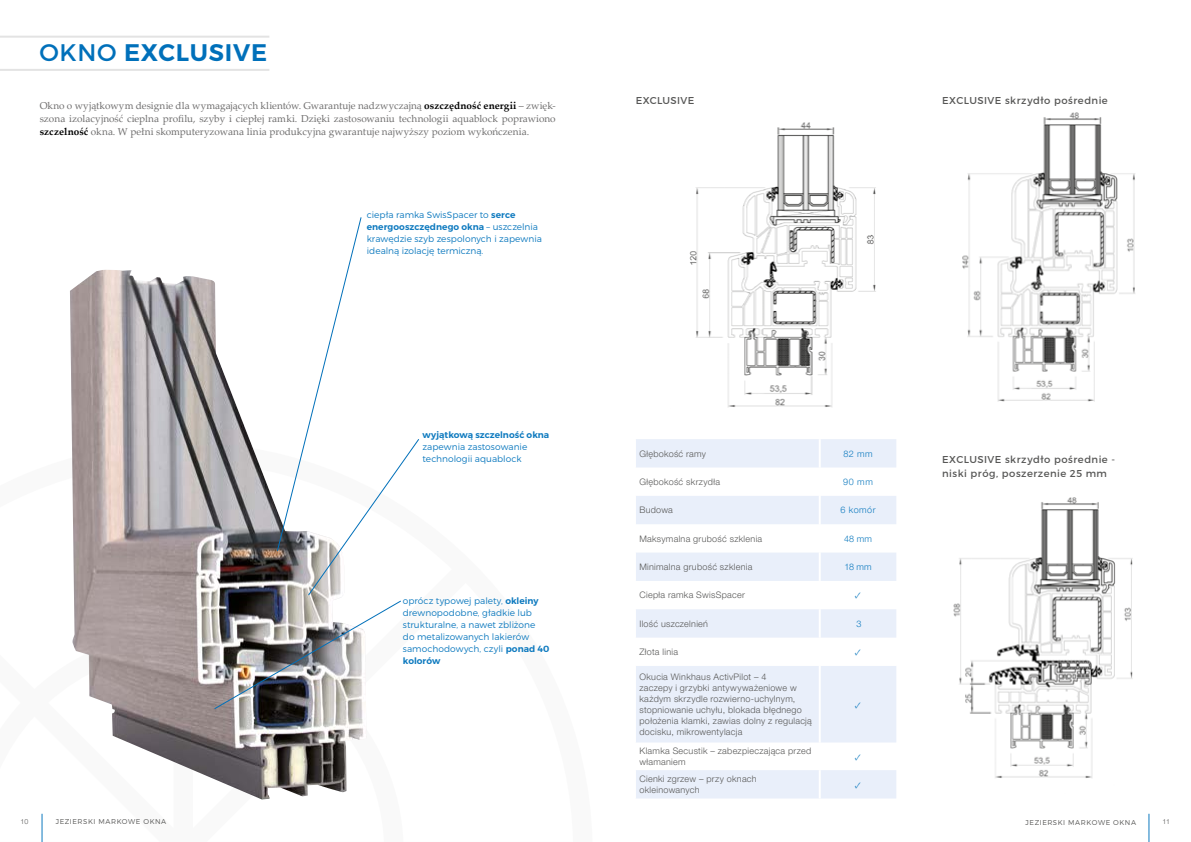
<style>
.page{position:relative;width:1191px;height:842px;background:#fff}
.page>*{position:absolute;margin:0;border:0;box-sizing:border-box;transform-origin:0 0}
.t1{font:600 24px "Montserrat";letter-spacing:.03em;color:#0070ba}
.t2{font:10px/13px "Palatino Linotype";letter-spacing:.005em;color:#706f6f;text-align:justify}
.t3{font:10px/14px "Montserrat";letter-spacing:.05em;color:#575756}
.t4{font:300 9px/11px "Helvetica Neue LT Pro";letter-spacing:.03em;color:#575756}
.t5{font:300 9px/12px "Montserrat";color:#0e7abf}
.t6{font:300 9px "Helvetica Neue LT Pro";letter-spacing:.055em;color:#0e7abf}
.t7{font:600 9px "Montserrat";color:#0e7abf}
.t8{font:9px "Minion Pro";color:#0e7abf}
.t9{font:300 7px "Montserrat";letter-spacing:.08em;color:#575756}
.t10{font:300 7px "Helvetica Neue LT Pro";color:#575756}
.s1{font-weight:400}
.s2{font-weight:700;color:#000}
.s3{font-weight:600}
</style>
<div class="page">
<img style="left:70px;top:270px;width:294px;height:529px">
<svg style="left:636px;top:439px;width:260px;height:359px;fill:#e9effa"></svg>
<hr style="left:818px;top:439px;width:2px;height:28px;background:#fff">
<hr style="left:818px;top:467px;width:2px;height:29px;background:#fff">
<hr style="left:818px;top:496px;width:2px;height:28px;background:#fff">
<hr style="left:818px;top:524px;width:2px;height:29px;background:#fff">
<hr style="left:818px;top:553px;width:2px;height:28px;background:#fff">
<hr style="left:818px;top:581px;width:2px;height:28px;background:#fff">
<hr style="left:818px;top:609px;width:2px;height:29px;background:#fff">
<hr style="left:818px;top:638px;width:2px;height:28px;background:#fff">
<hr style="left:818px;top:666px;width:2px;height:76px;background:#fff">
<hr style="left:818px;top:742px;width:2px;height:28px;background:#fff">
<hr style="left:818px;top:770px;width:2px;height:28px;background:#fff">
<svg style="left:213px;top:217px;width:206px;height:493px"></svg>
<img style="left:689px;top:122px;width:187px;height:285px">
<img style="left:962px;top:112px;width:173px;height:290px">
<img style="left:953px;top:497px;width:180px;height:281px">
<hr style="left:0;top:69px;width:269px;height:2px;background:#e3e3e3">
<hr style="left:0;top:36px;width:269px;height:2px;background:#e3e3e3">
<svg style="left:42px;top:814px;width:1px;height:28px"></svg>
<svg style="left:1148px;top:814px;width:1px;height:28px"></svg>
<h1 class="t1" style="left:39px;top:38px;width:229px"><span class="s1">OKNO</span> EXCLUSIVE</h1>
<p class="t2" style="left:40px;top:99px;width:517px">Okno o wyjątkowym designie dla wymagających klientów. Gwarantuje nadzwyczajną <span class="s2">oszczędność energii</span> – zwięk&shy;szona izolacyjność cieplna profilu, szyby i ciepłej ramki. Dzięki zastosowaniu technologii aquablock poprawiono <span class="s2">szczelność</span> okna. W pełni skomputeryzowana linia produkcyjna gwarantuje najwyższy poziom wykończenia.</p>
<p class="t5" style="left:367px;top:209px;width:177px">ciepła ramka SwisSpacer to <span class="s3">serce energooszczędnego okna</span> – uszczelnia krawędzie szyb zespolonych i zapewnia idealną izolację termiczną.</p>
<p class="t7" style="left:422px;top:429px;width:128px">wyjątkową szczelność okna</p>
<p class="t5" style="left:422px;top:441px;width:106px">zapewnia zastosowanie technologii aquablock</p>
<p class="t5" style="left:403px;top:595px;width:148px">oprócz typowej palety, <span class="s3">okleiny </span>drewnopodobne, gładkie lub strukturalne, a nawet zbliżone<br>do metalizowanych lakierów samochodowych, czyli <span class="s3">ponad 40 kolorów</span></p>
<p class="t3" style="left:636px;top:93px;width:60px">EXCLUSIVE</p>
<p class="t3" style="left:942px;top:94px;width:167px">EXCLUSIVE skrzydło pośrednie</p>
<p class="t4" style="left:639px;top:448px;width:68px">Głębokość ramy</p>
<p class="t6" style="left:843px;top:448px;width:31px">82 mm</p>
<p class="t4" style="left:639px;top:476px;width:82px">Głębokość skrzydła</p>
<p class="t6" style="left:843px;top:476px;width:31px">90 mm</p>
<p class="t4" style="left:639px;top:504px;width:35px">Budowa</p>
<p class="t6" style="left:840px;top:505px;width:37px">6 komór</p>
<p class="t4" style="left:639px;top:533px;width:124px">Maksymalna grubość szklenia</p>
<p class="t6" style="left:844px;top:533px;width:29px">48 mm</p>
<p class="t4" style="left:639px;top:561px;width:115px">Minimalna grubość szklenia</p>
<p class="t6" style="left:844px;top:561px;width:29px">18 mm</p>
<p class="t4" style="left:639px;top:589px;width:107px">Ciepła ramka SwisSpacer</p>
<p class="t8" style="left:855px;top:589px;width:8px">✓</p>
<p class="t4" style="left:639px;top:618px;width:70px">Ilość uszczelnień</p>
<p class="t6" style="left:856px;top:618px;width:7px">3</p>
<p class="t4" style="left:639px;top:646px;width:40px">Złota linia</p>
<p class="t8" style="left:855px;top:646px;width:8px">✓</p>
<p class="t4" style="left:639px;top:671px;width:174px">Okucia Winkhaus ActivPilot – 4<br>zaczepy i grzybki antywyważeniowe w każdym skrzydle rozwierno-uchylnym, stopniowanie uchyłu, blokada błędnego położenia klamki, zawias dolny z regulacją docisku, mikrowentylacja</p>
<p class="t8" style="left:855px;top:699px;width:8px">✓</p>
<p class="t4" style="left:639px;top:745px;width:173px">Klamka Secustik – zabezpieczająca przed włamaniem</p>
<p class="t8" style="left:855px;top:751px;width:8px">✓</p>
<p class="t4" style="left:639px;top:773px;width:119px">Cienki zgrzew – przy oknach okleinowanych</p>
<p class="t8" style="left:855px;top:779px;width:8px">✓</p>
<p class="t3" style="left:942px;top:453px;width:174px">EXCLUSIVE skrzydło pośrednie - niski próg, poszerzenie 25 mm</p>
<p class="t10" style="left:20px;top:818px;width:9px">10</p>
<p class="t9" style="left:56px;top:818px;width:112px">JEZIERSKI MARKOWE OKNA</p>
<p class="t9" style="left:1025px;top:818px;width:112px">JEZIERSKI MARKOWE OKNA</p>
<p class="t10" style="left:1162px;top:818px;width:9px">11</p>
</div>
